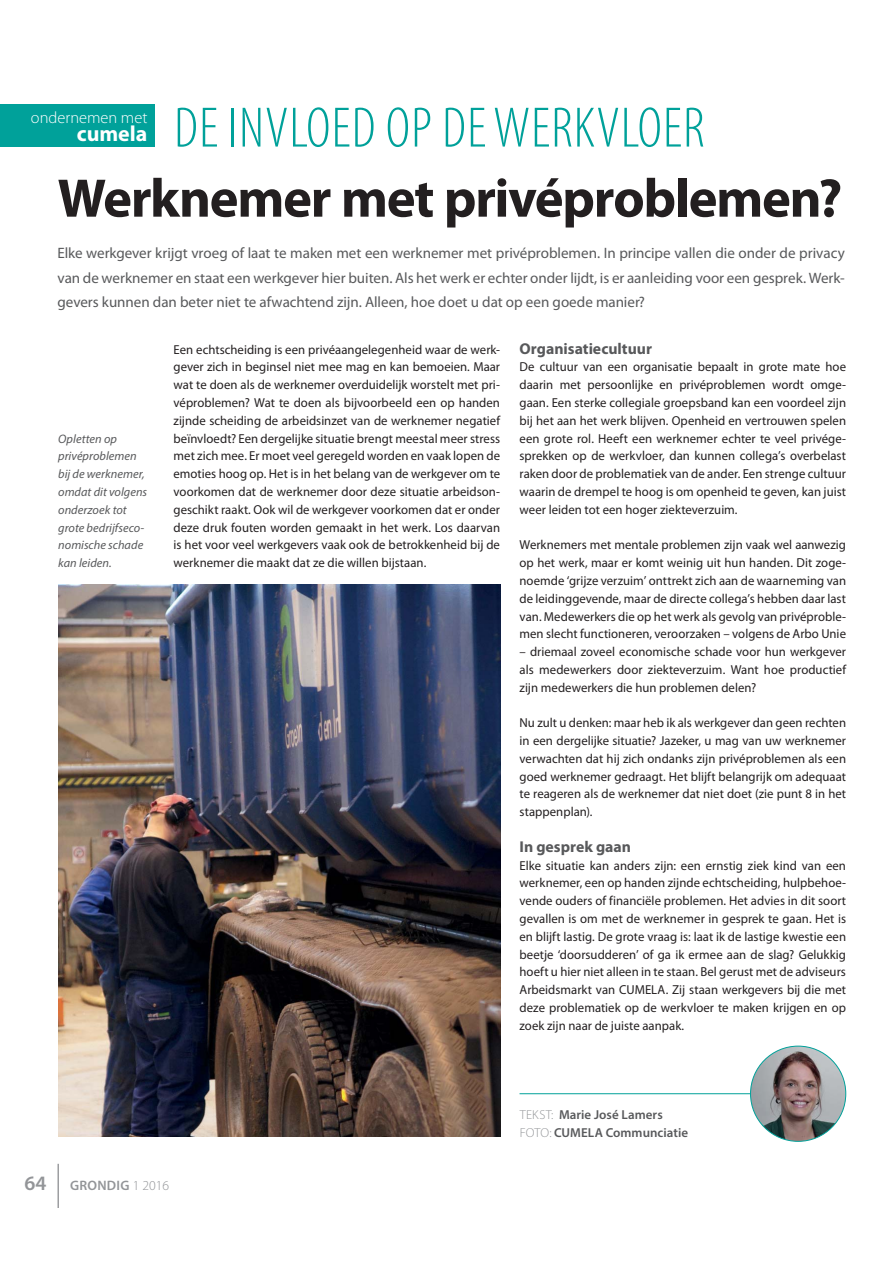
<style>
.page{position:relative;width:893px;height:1263px;background:#fff}
.page>*{position:absolute;margin:0;border:0;box-sizing:border-box;transform-origin:0 0}
.t1{font:300 condensed 57.45px "Myriad Pro";letter-spacing:.02em;color:#00a19a}
.t2{font:700 54.75px "Myriad Pro";letter-spacing:-.025em;color:#231f20}
.t3{font:700 21.9px "Myriad Pro";color:#fff}
.t4{font:300 16.5px "Myriad Pro";color:#fff}
.t5{font:700 15.75px "Myriad Pro";color:#58595b}
.t6{font:15px/24.6px "Myriad Pro";color:#58595b;text-align:justify}
.t7{font:600 13.65px "Myriad Pro";letter-spacing:.02em;color:#939598}
.t8{font:13.05px/17.9px "Myriad Pro";color:#231f20;text-align:justify}
.t9{font:600 13.05px/17.9px "Myriad Pro";letter-spacing:.005em;color:#58595b}
.t10{font:italic 12.3px/17.9px "Myriad Pro";letter-spacing:.005em;color:#58595b}
.s1{font-size:20.55px}
.s2{font-weight:300}
.s3{font-weight:300;color:#939598}
</style>
<div class="page">
<hr style="left:58px;top:1164px;width:1px;height:44px;background:#939598">
<div style="left:0;top:104px;width:154px;height:43px;background:#00a19a"></div>
<hr style="left:519px;top:1093px;width:231px;height:1px;background:#00a19a">
<img style="left:750px;top:1046px;width:96px;height:95px;border-radius:50%">
<img style="left:58px;top:585px;width:442px;height:552px">
<h1 class="t1" style="left:174px;top:93px;width:532px">DE INVLOED OP DE WERKVLOER</h1>
<h2 class="t2" style="left:58px;top:166px;width:786px">Werknemer met privéproblemen?</h2>
<p class="t6" style="left:58px;top:242px;width:789px">Elke werkgever krijgt vroeg of laat te maken met een werknemer met privéproblemen. In principe vallen die onder de privacy van de werknemer en staat een werkgever hier buiten. Als het werk er echter onder lijdt, is er aanleiding voor een gesprek. Werk&shy;gevers kunnen dan beter niet te afwachtend zijn. Alleen, hoe doet u dat op een goede manier?</p>
<p class="t8" style="left:174px;top:341px;width:328px">Een echtscheiding is een privéaangelegenheid waar de werk&shy;gever zich in beginsel niet mee mag en kan bemoeien. Maar wat te doen als de werknemer overduidelijk worstelt met pri&shy;véproblemen? Wat te doen als bijvoorbeeld een op handen zijnde scheiding de arbeidsinzet van de werknemer negatief beïnvloedt? Een dergelijke situatie brengt meestal meer stress met zich mee. Er moet veel geregeld worden en vaak lopen de emoties hoog op. Het is in het belang van de werkgever om te voorkomen dat de werknemer door deze situatie arbeidson&shy;geschikt raakt. Ook wil de werkgever voorkomen dat er onder deze druk fouten worden gemaakt in het werk. Los daarvan is het voor veel werkgevers vaak ook de betrokkenheid bij de werknemer die maakt dat ze die willen bijstaan.</p>
<p class="t5" style="left:519px;top:339px;width:134px">Organisatiecultuur</p>
<p class="t4" style="left:31px;top:108px;width:118px">ondernemen met</p>
<h3 class="t3" style="left:77px;top:120px;width:72px">cumela</h3>
<p class="t8" style="left:519px;top:359px;width:328px">De cultuur van een organisatie bepaalt in grote mate hoe daarin met persoonlijke en privéproblemen wordt omge&shy;gaan. Een sterke collegiale groepsband kan een voordeel zijn bij het aan het werk blijven. Openheid en vertrouwen spelen een grote rol. Heeft een werknemer echter te veel privége&shy;sprekken op de werkvloer, dan kunnen collega’s overbelast raken door de problematiek van de ander. Een strenge cultuur waarin de drempel te hoog is om openheid te geven, kan juist weer leiden tot een hoger ziekteverzuim.</p>
<p class="t8" style="left:519px;top:537px;width:328px">Werknemers met mentale problemen zijn vaak wel aanwezig op het werk, maar er komt weinig uit hun handen. Dit zoge&shy;noemde ‘grijze verzuim’ onttrekt zich aan de waarneming van de leidinggevende, maar de directe collega’s hebben daar last van. Medewerkers die op het werk als gevolg van privéproble&shy;men slecht functioneren, veroorzaken – volgens de Arbo Unie</p>
<p class="t8" style="left:519px;top:644px;width:328px">– driemaal zoveel economische schade voor hun werkgever als medewerkers door ziekteverzuim. Want hoe productief zijn medewerkers die hun problemen delen?</p>
<p class="t8" style="left:519px;top:715px;width:328px">Nu zult u denken: maar heb ik als werkgever dan geen rechten in een dergelijke situatie? Jazeker, u mag van uw werknemer verwachten dat hij zich ondanks zijn privéproblemen als een goed werknemer gedraagt. Het blijft belangrijk om adequaat te reageren als de werknemer dat niet doet (zie punt 8 in het stappenplan).</p>
<p class="t5" style="left:519px;top:837px;width:113px">In gesprek gaan</p>
<p class="t8" style="left:519px;top:857px;width:328px">Elke situatie kan anders zijn: een ernstig ziek kind van een werknemer, een op handen zijnde echtscheiding, hulpbehoe&shy;vende ouders of financiële problemen. Het advies in dit soort gevallen is om met de werknemer in gesprek te gaan. Het is en blijft lastig. De grote vraag is: laat ik de lastige kwestie een beetje ‘doorsudderen’ of ga ik ermee aan de slag? Gelukkig hoeft u hier niet alleen in te staan. Bel gerust met de adviseurs Arbeidsmarkt van CUMELA. Zij staan werkgevers bij die met deze problematiek op de werkvloer te maken krijgen en op zoek zijn naar de juiste aanpak.</p>
<p class="t10" style="left:58px;top:430px;width:90px">Opletten op privéproblemen bij de werknemer, omdat dit volgens onderzoek tot grote bedrijfseco&shy;nomische schade kan leiden.</p>
<p class="t7" style="left:25px;top:1177px;width:146px"><span class="s1">64</span> GRONDIG <span class="s2">1 2016</span></p>
<p class="t9" style="left:520px;top:1105px;width:170px"><span class="s3">TEKST:</span> Marie José Lamers<br><span class="s3">FOTO:</span> CUMELA Communciatie</p>
</div>
